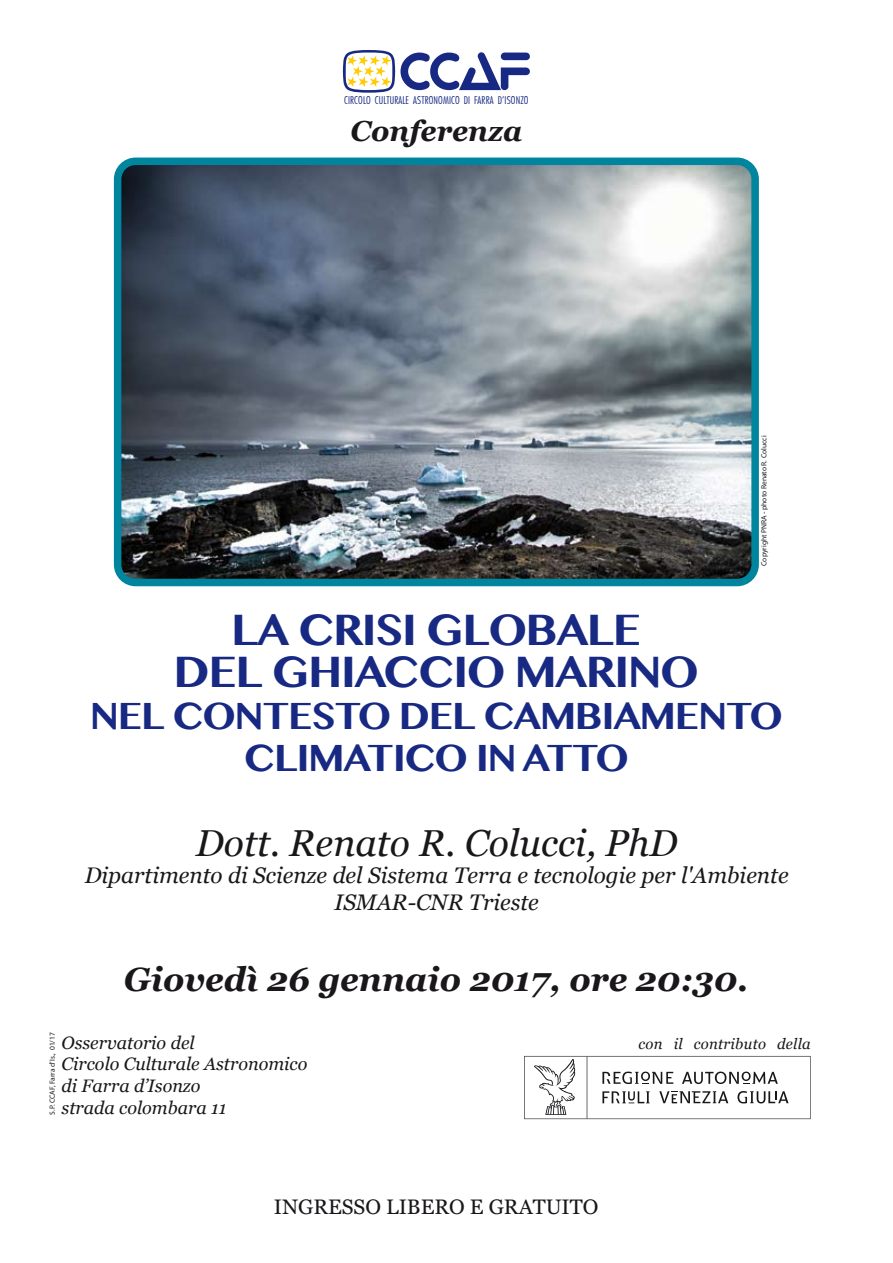
<style>
.page{position:relative;width:893px;height:1263px;background:#fff}
.page>*{position:absolute;margin:0;border:0;box-sizing:border-box;transform-origin:0 0}
.t1{font:700 43.5px/42px "Gurmukhi MN";letter-spacing:-.04em;color:#172983;text-align:center}
.t2{font:700 37.5px/42px "Gurmukhi MN";letter-spacing:-.04em;color:#172983;text-align:center}
.t3{font:italic 37.5px "Georgia";color:#1a171b}
.t4{font:italic 700 33.6px "Georgia";color:#1a171b}
.t5{font:italic 700 28.95px "Georgia";color:#1a171b}
.t6{font:italic 22.5px/27px "Georgia";color:#1a171b;text-align:center}
.t7{font:21px "Georgia";color:#1a171b}
.t8{font:italic 18px/21.6px "Georgia";color:#1a171b}
.t9{font:italic 14.85px "Georgia";letter-spacing:.015em;color:#1a171b}
.t10{font:10.35px "Fujiyama Light";letter-spacing:.015em;color:#172983}
.t11{font:7.5px "Myriad Pro";color:#1a171b}
</style>
<div class="page">
<svg style="left:343px;top:50px;width:187px;height:43px"></svg>
<svg style="left:524px;top:1056px;width:286px;height:63px"></svg>
<svg style="left:123px;top:167px;width:626px;height:410px;background:#757e86"></svg>
<div style="left:114px;top:158px;width:644px;height:428px;border:8px solid #00859e;border-radius:18px"></div>
<p class="t10" style="left:344px;top:94px;width:186px">CIRCOLO CULTURALE ASTRONOMICO DI FARRA D'ISONZO</p>
<p class="t5" style="left:350px;top:110px;width:173px">Conferenza</p>
<p class="t11" style="left:759px;top:566px;width:132px;rotate:-90deg">Copyright PNRA - photo Renato R. Colucci</p>
<h1 class="t1" style="left:174px;top:609px;width:527px">LA CRISI GLOBALE<br>DEL GHIACCIO MARINO</h1>
<h2 class="t2" style="left:90px;top:695px;width:694px">NEL CONTESTO DEL CAMBIAMENTO<br>CLIMATICO IN ATTO</h2>
<h2 class="t3" style="left:196px;top:815px;width:483px">Dott. Renato R. Colucci, PhD</h2>
<p class="t6" style="left:85px;top:860px;width:705px">Dipartimento di Scienze del Sistema Terra e tecnologie per l'Ambiente<br>ISMAR-CNR Trieste</p>
<h3 class="t4" style="left:124px;top:955px;width:626px">Giovedì 26 gennaio 2017, ore 20:30.</h3>
<p class="t11" style="left:48px;top:1115px;width:84px;rotate:-90deg">S.P. CCAF, Farra d’Is., 01/17</p>
<p class="t8" style="left:62px;top:1031px;width:247px">Osservatorio del<br>Circolo Culturale Astronomico di Farra d’Isonzo<br>strada colombara 11</p>
<p class="t9" style="left:638px;top:1033px;width:174px">con il contributo della</p>
<p class="t7" style="left:274px;top:1191px;width:326px">INGRESSO LIBERO E GRATUITO</p>
</div>
